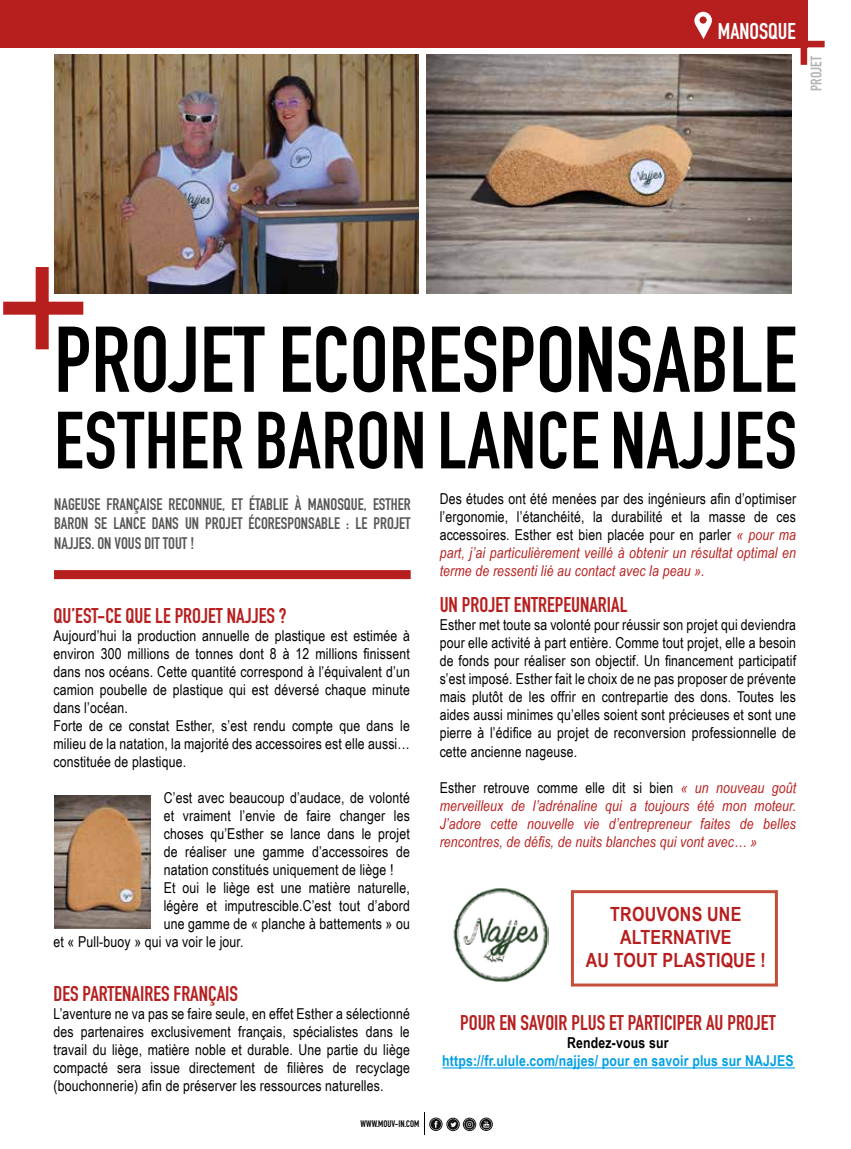
<style>
.page{position:relative;width:851px;height:1149px;background:#fff}
.page>*{position:absolute;margin:0;border:0;box-sizing:border-box;transform-origin:0 0}
.t1{font:700 91.5px "DIN Condensed";color:#000}
.t2{font:700 79.5px "DIN Condensed";letter-spacing:.01em;color:#000}
.t3{font:700 22.5px "DIN Condensed";color:#fff}
.t4{font:700 21px "DIN Condensed";color:#b71f1f}
.t5{font:700 19.5px/23.4px "Arial Narrow";letter-spacing:.01em;color:#b71f1f;text-align:center}
.t6{font:700 16.5px/19.8px "DIN Condensed";color:#575756;text-align:justify}
.t7{font:15px/18px "Arial Narrow";letter-spacing:.01em;color:#000;text-align:justify}
.t8{font:italic 15px/18px "Arial Narrow";letter-spacing:.01em;color:#b71f1f;text-align:justify}
.t9{font:700 15px "Arial Narrow";letter-spacing:.01em;color:#009fe3}
.t10{font:700 15px "Arial Narrow";letter-spacing:.01em;color:#000}
.t11{font:700 15px "DIN Condensed";color:#b3b2b2}
.t12{font:700 9.3px "DIN Condensed";color:#000}
.s1{font-style:italic;color:#b71f1f}
.s2{font-style:normal;color:#000}
</style>
<div class="page">
<svg style="left:791px;top:23px;width:33px;height:42px"></svg>
<img style="left:54px;top:54px;width:364px;height:239px">
<div style="left:54px;top:570px;width:356px;height:9px;background:#b71f1f"></div>
<div style="left:0;top:0;width:807px;height:48px;background:#b71f1f"></div>
<svg style="left:694px;top:12px;width:17px;height:27px"></svg>
<hr style="left:442px;top:1067px;width:352px;height:1px;background:#009fe3">
<div style="left:480px;top:1117px;width:12px;height:13px;border:1px solid #121212;border-radius:50%"></div>
<svg style="left:481px;top:1118px;width:10px;height:11px"></svg>
<svg style="left:483px;top:1120px;width:6px;height:7px"></svg>
<div style="left:463px;top:1117px;width:13px;height:13px;border:1px solid #121212;border-radius:50%"></div>
<svg style="left:464px;top:1118px;width:11px;height:11px"></svg>
<svg style="left:466px;top:1121px;width:6px;height:6px"></svg>
<div style="left:446px;top:1117px;width:13px;height:13px;border:1px solid #121212;border-radius:50%"></div>
<svg style="left:447px;top:1118px;width:11px;height:11px"></svg>
<svg style="left:450px;top:1121px;width:6px;height:5px"></svg>
<div style="left:429px;top:1117px;width:13px;height:13px;border:1px solid #121212;border-radius:50%"></div>
<svg style="left:430px;top:1118px;width:11px;height:11px"></svg>
<svg style="left:434px;top:1120px;width:3px;height:7px"></svg>
<svg style="left:424px;top:1112px;width:1px;height:22px"></svg>
<div style="left:571px;top:889px;width:206px;height:97px;border:3px solid #c54e3a"></div>
<img style="left:453px;top:888px;width:95px;height:94px">
<svg style="left:3px;top:267px;width:80px;height:82px"></svg>
<img style="left:427px;top:54px;width:364px;height:239px">
<img style="left:54px;top:795px;width:97px;height:133px">
<h3 class="t3" style="left:717px;top:16px;width:79px">MANOSQUE</h3>
<p class="t11" style="left:806px;top:91px;width:36px;rotate:-90deg">PROJET</p>
<h1 class="t1" style="left:54px;top:298px;width:744px">PROJET ECORESPONSABLE</h1>
<h2 class="t2" style="left:54px;top:387px;width:744px">ESTHER BARON LANCE NAJJES</h2>
<p class="t6" style="left:54px;top:493px;width:358px">NAGEUSE FRANÇAISE RECONNUE, ET ÉTABLIE À MANOSQUE, ESTHER BARON SE LANCE DANS UN PROJET ÉCORESPONSABLE : LE PROJET NAJJES. ON VOUS DIT TOUT !</p>
<h3 class="t4" style="left:53px;top:601px;width:235px">QU’EST-CE QUE LE PROJET NAJJES ?</h3>
<p class="t7" style="left:53px;top:626px;width:358px;text-align:left">Aujourd’hui la production annuelle de plastique est estimée à environ 300 millions de tonnes dont 8 à 12 millions finissent dans nos océans. Cette quantité correspond à l’équivalent d’un camion poubelle de plastique qui est déversé chaque minute dans l’océan.<br>Forte de ce constat Esther, s’est rendu compte que dans le milieu de la natation, la majorité des accessoires est elle aussi… constituée de plastique.</p>
<p class="t7" style="left:164px;top:788px;width:247px">C’est avec beaucoup d’audace, de volonté</p>
<p class="t7" style="left:164px;top:806px;width:247px">et vraiment l’envie de faire changer les</p>
<p class="t7" style="left:164px;top:824px;width:247px">choses qu’Esther se lance dans le projet</p>
<p class="t7" style="left:164px;top:842px;width:247px">de réaliser une gamme d’accessoires de</p>
<p class="t7" style="left:164px;top:860px;width:231px">natation constitués uniquement de liège !</p>
<p class="t7" style="left:164px;top:878px;width:247px">Et oui le liège est une matière naturelle,</p>
<p class="t7" style="left:164px;top:896px;width:247px">légère et imputrescible.C’est tout d’abord</p>
<p class="t7" style="left:164px;top:914px;width:247px">une gamme de « planche à battements » ou</p>
<p class="t7" style="left:53px;top:932px;width:192px">et « Pull-buoy » qui va voir le jour.</p>
<h3 class="t4" style="left:53px;top:979px;width:186px">DES PARTENAIRES FRANÇAIS</h3>
<p class="t7" style="left:53px;top:1004px;width:358px">L’aventure ne va pas se faire seule, en effet Esther a sélectionné des partenaires exclusivement français, spécialistes dans le travail du liège, matière noble et durable. Une partie du liège compacté sera issue directement de filières de recyclage (bouchonnerie) afin de préserver les ressources naturelles.</p>
<p class="t12" style="left:360px;top:1117px;width:60px">WWW.MOUV-IN.COM</p>
<p class="t7" style="left:439px;top:489px;width:358px">Des études ont été menées par des ingénieurs afin d’optimiser l’ergonomie, l’étanchéité, la durabilité et la masse de ces accessoires. Esther est bien placée pour en parler <span class="s1">« pour ma part, j’ai particulièrement veillé à obtenir un résultat optimal en terme de ressenti lié au contact avec la peau ».</span></p>
<h3 class="t4" style="left:439px;top:590px;width:189px">UN PROJET ENTREPEUNARIAL</h3>
<p class="t7" style="left:439px;top:615px;width:358px">Esther met toute sa volonté pour réussir son projet qui deviendra pour elle activité à part entière. Comme tout projet, elle a besoin de fonds pour réaliser son objectif. Un financement participatif s’est imposé. Esther fait le choix de ne pas proposer de prévente mais plutôt de les offrir en contrepartie des dons. Toutes les aides aussi minimes qu’elles soient sont précieuses et sont une pierre à l’édifice au projet de reconversion professionnelle de cette ancienne nageuse.</p>
<p class="t8" style="left:439px;top:777px;width:358px"><span class="s2">Esther retrouve comme elle dit si bien</span> « un nouveau goût merveilleux de l’adrénaline qui a toujours été mon moteur.<br>J’adore cette nouvelle vie d’entrepreneur faites de belles rencontres, de défis, de nuits blanches qui vont avec… »</p>
<h3 class="t5" style="left:585px;top:900px;width:182px">TROUVONS UNE<br>ALTERNATIVE<br>AU TOUT PLASTIQUE !</h3>
<h3 class="t4" style="left:460px;top:1008px;width:317px">POUR EN SAVOIR PLUS ET PARTICIPER AU PROJET</h3>
<p class="t10" style="left:567px;top:1031px;width:103px">Rendez-vous sur</p>
<p class="t9" style="left:442px;top:1049px;width:353px">https://fr.ulule.com/najjes/ pour en savoir plus sur NAJJES</p>
</div>
